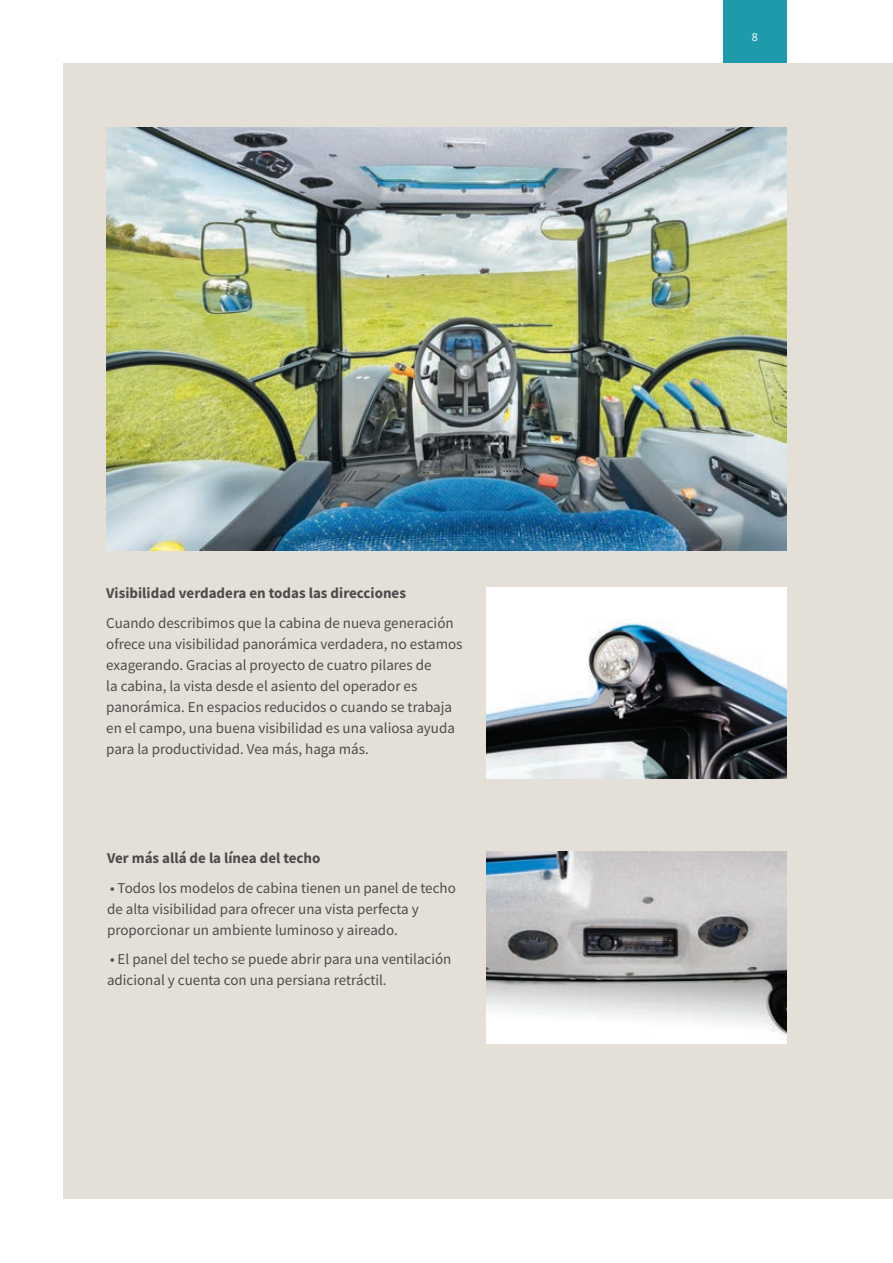
<style>
.page{position:relative;width:893px;height:1263px;background:#fff}
.page>*{position:absolute;margin:0;border:0;box-sizing:border-box;transform-origin:0 0}
.t1{font:15px/21px "Source Sans Pro";color:#4b4c4d}
.t2{font:700 15px "Source Sans Pro";color:#4b4c4d}
.t3{font:12px "Source Sans Pro";color:#fff}
</style>
<div class="page">
<div style="left:723px;top:0;width:64px;height:65px;background:#1e9aab"></div>
<div style="left:64px;top:64px;width:829px;height:1135px;background:#e5e0d7"></div>
<img style="left:106px;top:128px;width:681px;height:422px">
<img style="left:487px;top:587px;width:300px;height:191px">
<img style="left:487px;top:852px;width:300px;height:191px">
<p class="t2" style="left:106px;top:583px;width:301px">Visibilidad verdadera en todas las direcciones</p>
<p class="t1" style="left:106px;top:612px;width:358px">Cuando describimos que la cabina de nueva generación ofrece una visibilidad panorámica verdadera, no estamos exagerando. Gracias al proyecto de cuatro pilares de<br>la cabina, la vista desde el asiento del operador es panorámica. En espacios reducidos o cuando se trabaja en el campo, una buena visibilidad es una valiosa ayuda para la productividad. Vea más, haga más.</p>
<p class="t2" style="left:107px;top:848px;width:215px">Ver más allá de la línea del techo</p>
<p class="t1" style="left:107px;top:877px;width:350px">• Todos los modelos de cabina tienen un panel de techo de alta visibilidad para ofrecer una vista perfecta y proporcionar un ambiente luminoso y aireado.</p>
<p class="t1" style="left:107px;top:948px;width:346px">• El panel del techo se puede abrir para una ventilación adicional y cuenta con una persiana retráctil.</p>
<p class="t3" style="left:752px;top:29px;width:7px">8</p>
</div>
